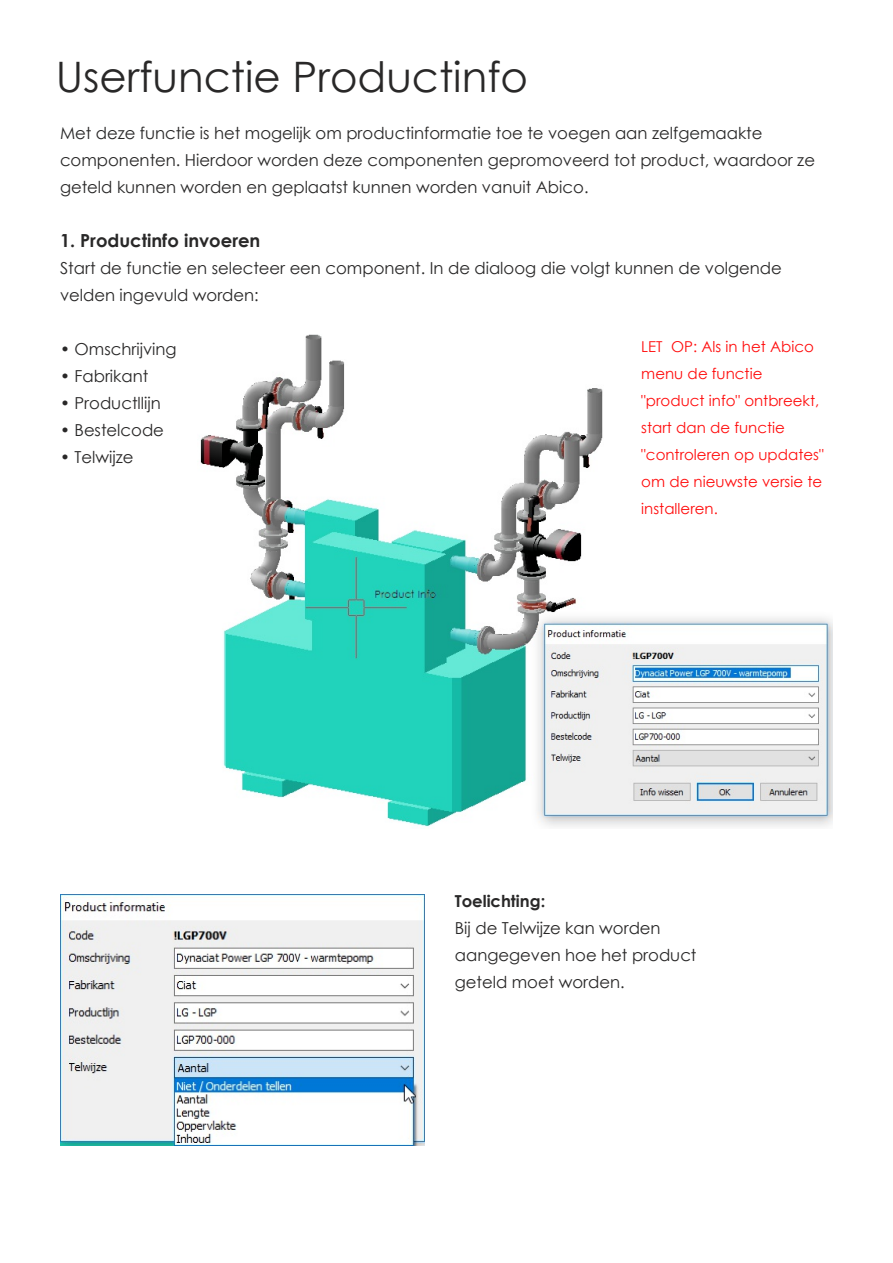
<style>
.page{position:relative;width:893px;height:1263px;background:#fff}
.page>*{position:absolute;margin:0;border:0;box-sizing:border-box;transform-origin:0 0}
.t1{font:42px "Century Gothic";color:#292828}
.t2{font:700 18px "Century Gothic";color:#292828}
.t3{font:16.5px/27px "Century Gothic";color:#292828}
.t4{font:700 16.5px "Century Gothic";letter-spacing:-.005em;color:#292828}
.t5{font:15px/27px "Century Gothic";color:#ff0d0d}
</style>
<div class="page">
<img style="left:200px;top:335px;width:633px;height:492px">
<img style="left:60px;top:894px;width:365px;height:251px">
<h1 class="t1" style="left:56px;top:50px;width:474px">Userfunctie Productinfo</h1>
<p class="t3" style="left:60px;top:119px;width:757px">Met deze functie is het mogelijk om productinformatie toe te voegen aan zelfgemaakte componenten. Hierdoor worden deze componenten gepromoveerd tot product, waardoor ze geteld kunnen worden en geplaatst kunnen worden vanuit Abico.</p>
<p class="t2" style="left:60px;top:229px;width:202px">1. Productinfo invoeren</p>
<p class="t3" style="left:60px;top:254px;width:723px">Start de functie en selecteer een component. In de dialoog die volgt kunnen de volgende velden ingevuld worden:</p>
<p class="t3" style="left:60px;top:335px;width:118px">• Omschrijving</p>
<p class="t3" style="left:60px;top:362px;width:90px">• Fabrikant</p>
<p class="t3" style="left:60px;top:389px;width:102px">• Productllijn</p>
<p class="t3" style="left:60px;top:416px;width:106px">• Bestelcode</p>
<p class="t3" style="left:60px;top:443px;width:75px">• Telwijze</p>
<p class="t5" style="left:641px;top:332px;width:184px">LET OP: Als in het Abico menu de functie "product info" ontbreekt, start dan de functie "controleren op updates" om de nieuwste versie te installeren.</p>
<p class="t4" style="left:455px;top:890px;width:92px">Toelichting:</p>
<p class="t3" style="left:455px;top:914px;width:243px">Bij de Telwijze kan worden aangegeven hoe het product geteld moet worden.</p>
</div>
